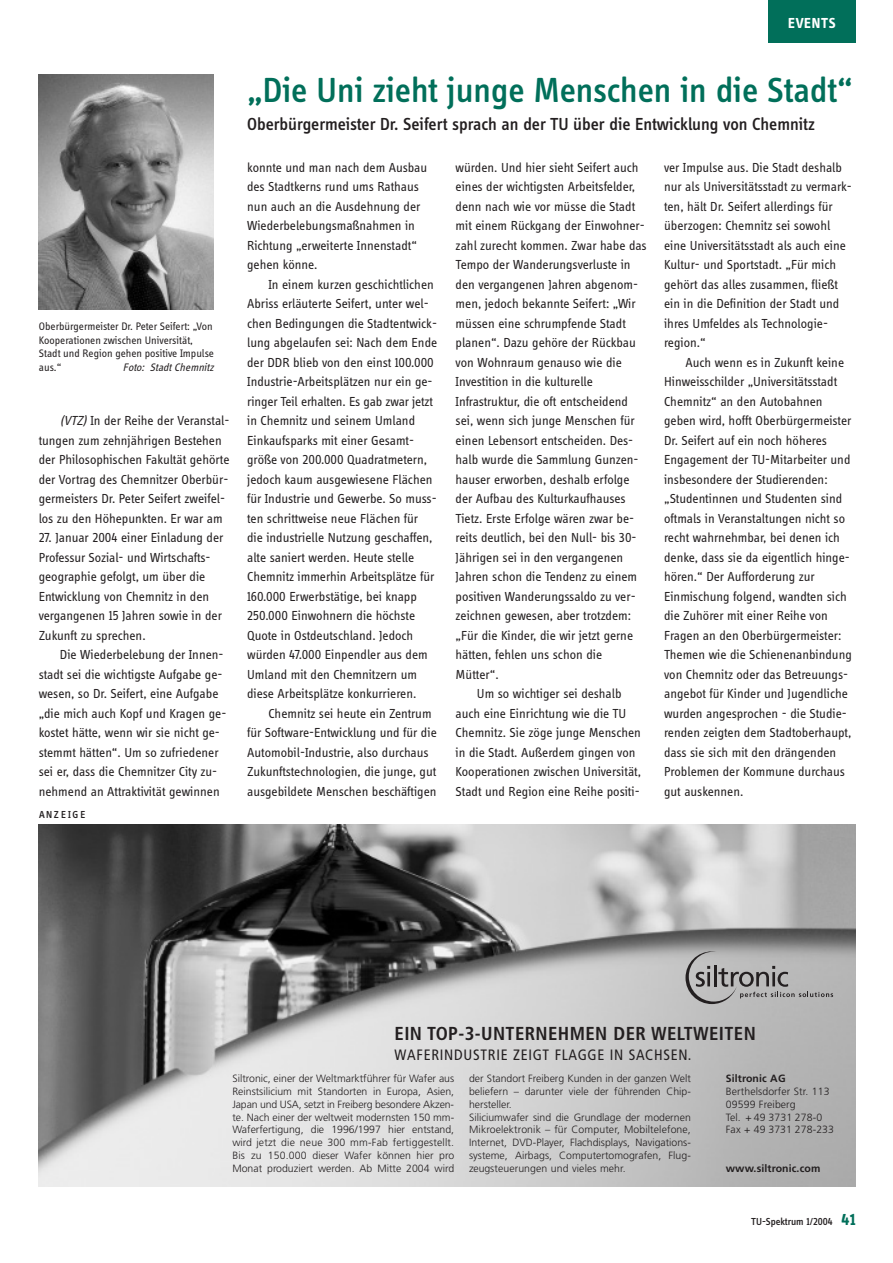
<style>
.page{position:relative;width:893px;height:1263px;background:#fff}
.page>*{position:absolute;margin:0;border:0;box-sizing:border-box;transform-origin:0 0}
.t1{font:500 36px "Info Disp";color:#016f5a}
.t2{font:700 condensed 18.75px "Frutiger LT";letter-spacing:.02em;color:#231f20}
.t3{font:500 18px "Info Disp";color:#231f20}
.t4{font:condensed 15px "Frutiger LT";letter-spacing:.05em;color:#231f20}
.t5{font:700 15px "Info Disp";letter-spacing:.045em;color:#fff}
.t6{font:13.5px/19.5px "Info Disp";color:#231f20}
.t7{font:11.25px/13.5px "Info Disp";color:#231f20}
.t8{font:italic 11.25px "Info Disp";color:#231f20}
.t9{font:300 10.5px/12.8px "Frutiger LT";color:#231f20}
.t10{font:700 10.5px "Frutiger LT";letter-spacing:.01em;color:#231f20}
.t11{font:500 10.5px "Info Disp";color:#231f20}
.t12{font:500 10.5px "Info Disp";letter-spacing:.165em;color:#231f20}
.s1{font-style:italic}
.s2{font-weight:700;font-size:16.5px;color:#016f5a}
</style>
<div class="page">
<div style="left:768px;top:0;width:87px;height:43px;background:#016f5a"></div>
<img style="left:39px;top:74px;width:175px;height:236px">
<img style="left:39px;top:825px;width:816px;height:361px">
<svg style="left:685px;top:951px;width:148px;height:53px;background:#a6a6a6"></svg>
<p class="t5" style="left:788px;top:18px;width:49px">EVENTS</p>
<p class="t7" style="left:39px;top:321px;width:176px">Oberbürgermeister Dr. Peter Seifert: „Von<br>Kooperationen zwischen Universität,<br>Stadt und Region gehen positive Impulse aus.“</p>
<p class="t8" style="left:123px;top:363px;width:94px">Foto: StadtChemnitz</p>
<p class="t6" style="left:39px;top:412px;width:192px;text-indent:21px"><span class="s1">(VTZ)</span>In der Reihe der Veranstal&shy;tungen zum zehnjährigen Bestehen der Philosophischen Fakultät gehörte der Vortrag des Chemnitzer Oberbür&shy;germeisters Dr. Peter Seifert zweifel&shy;los zu den Höhepunkten. Er war am</p>
<p class="t6" style="left:39px;top:529px;width:186px">27. Januar 2004 einer Einladung der<br>Professur Sozial- und Wirtschafts&shy;geographie gefolgt, um über die<br>Entwicklung von Chemnitz in den vergangenen 15 Jahren sowie in der<br>Zukunft zu sprechen.</p>
<p class="t6" style="left:39px;top:646px;width:189px;text-indent:21px">Die Wiederbelebung der Innen&shy;stadt sei die wichtigste Aufgabe ge&shy;wesen, so Dr. Seifert, eine Aufgabe „die mich auch Kopf und Kragen ge&shy;kostet hätte, wenn wir sie nicht ge&shy;stemmt hätten“. Um so zufriedener sei er, dass die Chemnitzer City zu&shy;nehmend an Attraktivität gewinnen</p>
<p class="t12" style="left:39px;top:810px;width:48px">ANZEIGE</p>
<h1 class="t1" style="left:247px;top:77px;width:607px">„Die Uni zieht junge Menschen in die Stadt“</h1>
<h3 class="t3" style="left:247px;top:117px;width:569px">Oberbürgermeister Dr. Seifert sprach an der TU über die Entwicklung von Chemnitz</h3>
<p class="t6" style="left:247px;top:159px;width:182px">konnte und man nach dem Ausbau des Stadtkerns rund ums Rathaus nun auch an die Ausdehnung der<br>Wiederbelebungsmaßnahmen in<br>Richtung „erweiterte Innenstadt“ gehen könne.</p>
<p class="t6" style="left:247px;top:276px;width:192px;text-indent:21px">In einem kurzen geschichtlichen Abriss erläuterte Seifert, unter wel&shy;chen Bedingungen die Stadtentwick&shy;lung abgelaufen sei: Nach dem Ende der DDR blieb von den einst 100.000<br>Industrie-Arbeitsplätzen nur ein ge&shy;ringer Teil erhalten. Es gab zwar jetzt in Chemnitz und seinem Umland Einkaufsparks mit einer Gesamt&shy;größe von 200.000 Quadratmetern, jedoch kaum ausgewiesene Flächen für Industrie und Gewerbe. So muss&shy;ten schrittweise neue Flächen für die industrielle Nutzung geschaffen, alte saniert werden. Heute stelle Chemnitz immerhin Arbeitsplätze für 160.000 Erwerbstätige, bei knapp 250.000 Einwohnern die höchste Quote in Ostdeutschland. Jedoch würden 47.000 Einpendler aus dem Umland mit den Chemnitzern um diese Arbeitsplätze konkurrieren.</p>
<p class="t6" style="left:247px;top:705px;width:191px;text-indent:21px">Chemnitz sei heute ein Zentrum für Software-Entwicklung und für die Automobil-Industrie, also durchaus Zukunftstechnologien, die junge, gut ausgebildete Menschen beschäftigen</p>
<p class="t6" style="left:455px;top:159px;width:184px">würden. Und hier sieht Seifert auch</p>
<p class="t6" style="left:455px;top:178px;width:181px">eines der wichtigsten Arbeitsfelder,</p>
<p class="t6" style="left:455px;top:198px;width:181px">denn nach wie vor müsse die Stadt</p>
<p class="t6" style="left:455px;top:217px;width:191px">mit einem Rückgang der Einwohner-</p>
<p class="t6" style="left:455px;top:237px;width:193px">zahl zurecht kommen. Zwar habe das</p>
<p class="t6" style="left:455px;top:256px;width:176px">Tempo der Wanderungsverluste in</p>
<p class="t6" style="left:455px;top:276px;width:184px">den vergangenen Jahren abgenom-</p>
<p class="t6" style="left:455px;top:295px;width:182px">men, jedoch bekannte Seifert: „Wir</p>
<p class="t6" style="left:455px;top:315px;width:172px">müssen eine schrumpfende Stadt</p>
<p class="t6" style="left:455px;top:334px;width:182px">planen“. Dazu gehöre der Rückbau</p>
<p class="t6" style="left:455px;top:354px;width:168px">von Wohnraum genauso wie die</p>
<p class="t6" style="left:455px;top:373px;width:139px">Investition in die kulturelle</p>
<p class="t6" style="left:455px;top:393px;width:174px">Infrastruktur, die oft entscheidend</p>
<p class="t6" style="left:455px;top:412px;width:181px">sei, wenn sich junge Menschen für</p>
<p class="t6" style="left:455px;top:432px;width:179px">einen Lebensort entscheiden. Des-</p>
<p class="t6" style="left:455px;top:451px;width:184px">halb wurde die Sammlung Gunzen-</p>
<p class="t6" style="left:455px;top:471px;width:175px">hauser erworben, deshalb erfolge</p>
<p class="t6" style="left:455px;top:490px;width:171px">der Aufbau des Kulturkaufhauses</p>
<p class="t6" style="left:455px;top:510px;width:180px">Tietz. Erste Erfolge wären zwar be-</p>
<p class="t6" style="left:455px;top:529px;width:182px">reits deutlich, bei den Null- bis 30-</p>
<p class="t6" style="left:455px;top:549px;width:169px">Jährigen sei in den vergangenen</p>
<p class="t6" style="left:455px;top:568px;width:183px">Jahren schon die Tendenz zu einem</p>
<p class="t6" style="left:455px;top:588px;width:182px">positiven Wanderungssaldo zu ver-</p>
<p class="t6" style="left:455px;top:607px;width:177px">zeichnen gewesen, aber trotzdem:</p>
<p class="t6" style="left:455px;top:627px;width:179px">„Für die Kinder, die wir jetzt gerne</p>
<p class="t6" style="left:455px;top:646px;width:148px">hätten, fehlen uns schon die</p>
<p class="t6" style="left:455px;top:666px;width:45px">Mütter“.</p>
<p class="t6" style="left:477px;top:685px;width:146px">Um so wichtiger sei deshalb</p>
<p class="t6" style="left:455px;top:705px;width:172px">auch eine Einrichtung wie die TU</p>
<p class="t6" style="left:455px;top:724px;width:187px">Chemnitz. Sie zöge junge Menschen</p>
<p class="t6" style="left:455px;top:744px;width:181px">in die Stadt. Außerdem gingen von</p>
<p class="t6" style="left:455px;top:763px;width:187px">Kooperationen zwischen Universität,</p>
<p class="t6" style="left:455px;top:783px;width:186px">Stadt und Region eine Reihe positi-</p>
<p class="t6" style="left:664px;top:159px;width:189px">ver Impulse aus. Die Stadt deshalb nur als Universitätsstadt zu vermark&shy;ten, hält Dr. Seifert allerdings für überzogen: Chemnitz sei sowohl eine Universitätsstadt als auch eine<br>Kultur- und Sportstadt. „Für mich gehört das alles zusammen, fließt ein in die Definition der Stadt und ihres Umfeldes als Technologie&shy;region.“</p>
<p class="t6" style="left:664px;top:354px;width:189px;text-indent:21px">Auch wenn es in Zukunft keine<br>Hinweisschilder „Universitätsstadt<br>Chemnitz“ an den Autobahnen geben wird, hofft Oberbürgermeister<br>Dr. Seifert auf ein noch höheres<br>Engagement der TU-Mitarbeiter und insbesondere der Studierenden: „Studentinnen und Studenten sind oftmals in Veranstaltungen nicht so recht wahrnehmbar, bei denen ich denke, dass sie da eigentlich hinge&shy;hören.“ Der Aufforderung zur<br>Einmischung folgend, wandten sich die Zuhörer mit einer Reihe von<br>Fragen an den Oberbürgermeister:<br>Themen wie die Schienenanbindung von Chemnitz oder das Betreuungs&shy;angebot für Kinder und Jugendliche wurden angesprochen - die Studie&shy;renden zeigten dem Stadtoberhaupt, dass sie sich mit den drängenden<br>Problemen der Kommune durchaus gut auskennen.</p>
<h2 class="t2" style="left:394px;top:1027px;width:363px">EIN TOP-3-UNTERNEHMEN DER WELTWEITEN</h2>
<p class="t4" style="left:394px;top:1049px;width:298px">WAFERINDUSTRIE ZEIGT FLAGGE IN SACHSEN.</p>
<p class="t9" style="left:232px;top:1073px;width:223px;text-align:justify">Siltronic, einer der Weltmarktführer für Wafer aus Reinstsilicium mit Standorten in Europa, Asien, Japan und USA, setzt in Freiberg besondere Akzen&shy;te. Nach einer der weltweit modernsten 150 mm-Waferfertigung, die 1996/1997 hier entstand, wird jetzt die neue 300 mm-Fab fertiggestellt.<br>Bis zu 150.000 dieser Wafer können hier pro Monat produziert werden. Ab Mitte 2004 wird</p>
<p class="t9" style="left:469px;top:1073px;width:223px">der Standort Freiberg Kunden in der ganzen Welt beliefern – darunter viele der führenden Chip&shy;hersteller.<br>Siliciumwafer sind die Grundlage der modernen Mikroelektronik – für Computer, Mobiltelefone, Internet, DVD-Player, Flachdisplays, Navigations&shy;systeme, Airbags, Computertomografen, Flug&shy;zeugsteuerungen und vieles mehr.</p>
<p class="t10" style="left:725px;top:1075px;width:61px">Siltronic AG</p>
<p class="t9" style="left:725px;top:1086px;width:110px">Berthelsdorfer Str. 113<br>09599 Freiberg<br>Tel. + 49 3731 278-0<br>Fax + 49 3731 278-233</p>
<p class="t10" style="left:725px;top:1164px;width:96px">www.siltronic.com</p>
<p class="t11" style="left:751px;top:1217px;width:106px">TU-Spektrum 1/2004 <span class="s2">41</span></p>
</div>
